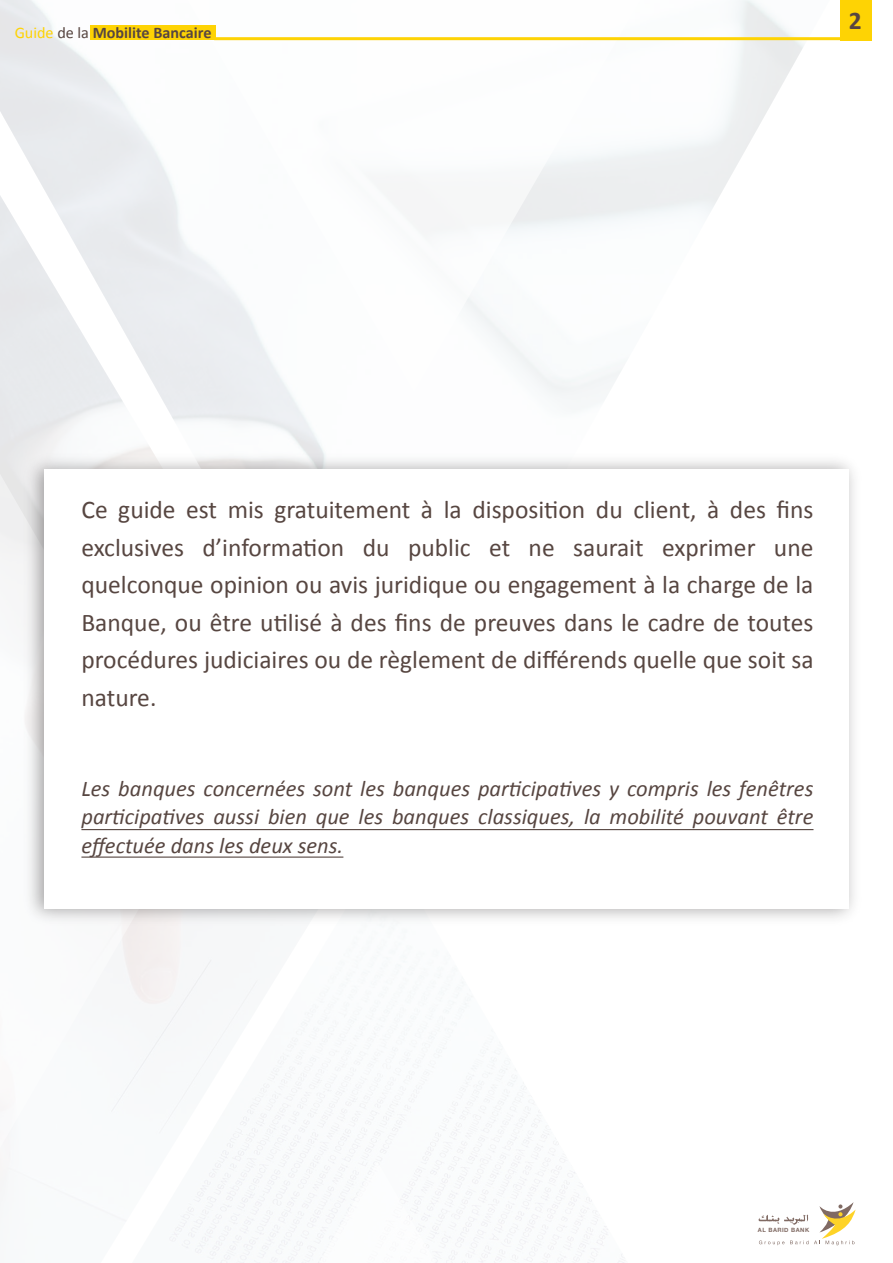
<style>
.page{position:relative;width:893px;height:1263px;background:#fff}
.page>*{position:absolute;margin:0;border:0;box-sizing:border-box;transform-origin:0 0}
.t1{font:25.5px/37.5px "Calibri";color:#574641;text-align:justify}
.t2{font:700 25.5px "Calibri";color:#574641}
.t3{font:italic 22.5px/28.5px "Calibri";color:#574641;text-align:justify}
.t4{font:700 16.2px "Calibri";color:#574641}
.t5{font:700 5.85px "Helvetica Neue";letter-spacing:.08em;color:#806a63}
.s1{font-weight:400;color:#fed304}
.s2{font-weight:400}
</style>
<div class="page">
<img style="left:0;top:0;width:830px;height:407px">
<img style="left:0;top:195px;width:372px;height:276px">
<svg style="left:169px;top:959px;width:455px;height:304px"></svg>
<svg style="left:0;top:471px;width:195px;height:679px"></svg>
<svg style="left:204px;top:1162px;width:346px;height:101px"></svg>
<svg style="left:163px;top:0;width:530px;height:392px"></svg>
<img style="left:18px;top:447px;width:836px;height:485px">
<div style="left:44px;top:470px;width:805px;height:439px;background:#fff"></div>
<svg style="left:759px;top:1202px;width:97px;height:43px"></svg>
<div style="left:90px;top:26px;width:125px;height:14px;background:#fed304"></div>
<hr style="left:214px;top:37px;width:635px;height:3px;background:#fed304">
<hr style="left:81px;top:829px;width:732px;height:1px;background:#574641">
<hr style="left:81px;top:856px;width:262px;height:2px;background:#574641">
<div style="left:840px;top:0;width:31px;height:40px;background:#fed304"></div>
<p class="t4" style="left:15px;top:22px;width:198px"><span class="s1">Guide</span> <span class="s2">de la</span> Mobilite Bancaire</p>
<p class="t2" style="left:849px;top:4px;width:14px">2</p>
<p class="t1" style="left:81px;top:491px;width:734px">Ce guide est mis gratuitement à la disposition du client, à des fins exclusives d’information du public et ne saurait exprimer une quelconque opinion ou avis juridique ou engagement à la charge de la Banque, ou être utilisé à des fins de preuves dans le cadre de toutes procédures judiciaires ou de règlement de différends quelle que soit sa nature.</p>
<p class="t3" style="left:81px;top:773px;width:733px">Les banques concernées sont les banques participatives y compris les fenêtres participatives aussi bien que les banques classiques, la mobilité pouvant être effectuée dans les deux sens.</p>
<p class="t5" style="left:758px;top:1225px;width:53px">AL BARID BANK</p>
</div>
